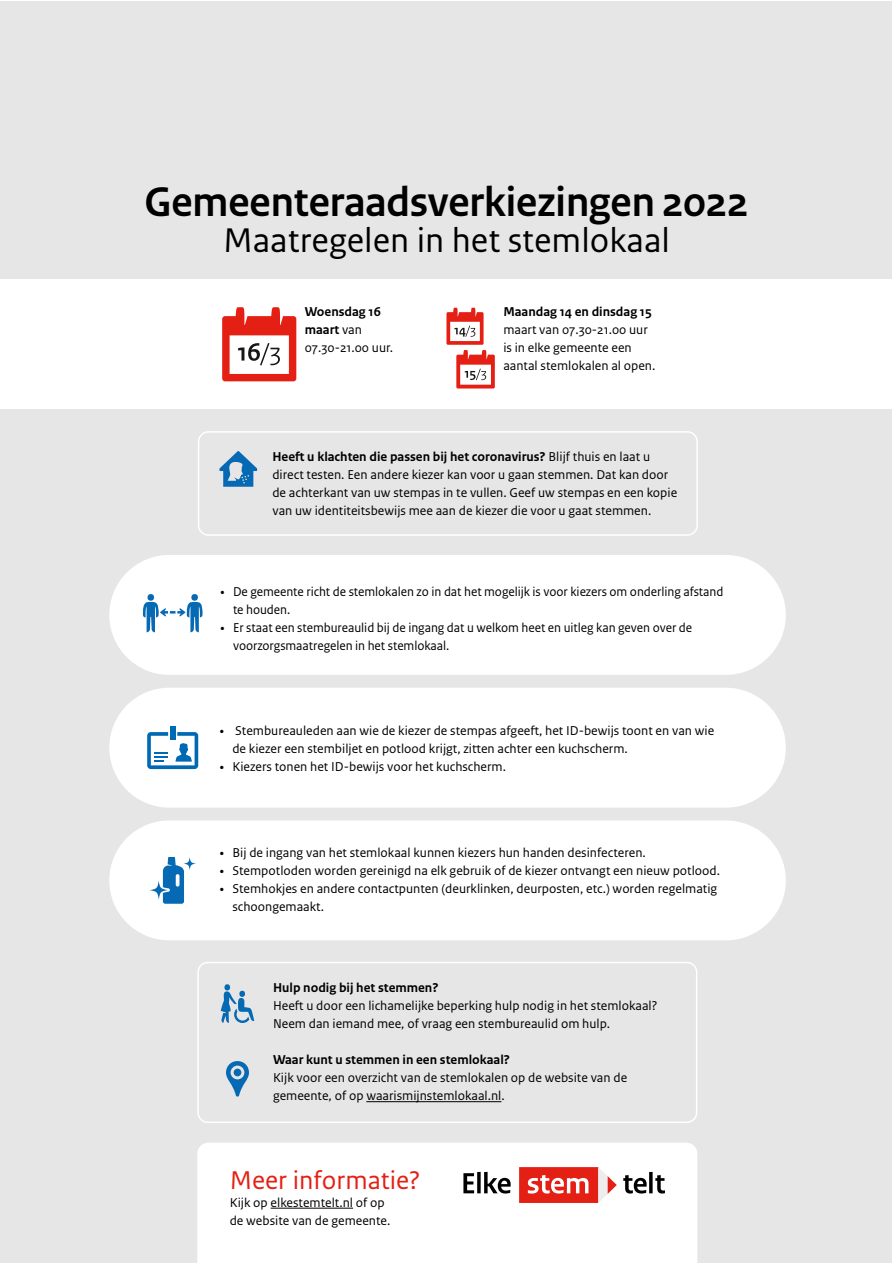
<style>
.page{position:relative;width:893px;height:1263px;background:#fff}
.page>*{position:absolute;margin:0;border:0;box-sizing:border-box;transform-origin:0 0}
.H1_RO_Titel{font:700 43.5px "Rijksoverheid Sans Heading";color:#000}
.P_RO_Subtitel{font:36px "Rijksoverheid Sans Text";color:#000}
.t1{font:27px "Rijksoverheid Sans Text";color:#e41f13}
.P_RO_Broodtekst_Sans{font:13.5px/18px "Rijksoverheid Sans Text";color:#000}
.P_RO_Broodtekst_Sans-2{font:700 13.5px "Rijksoverheid Sans Text";color:#000}
.s1{font-weight:400}
.s2{font-family:"Rijksoverheid Serif"}
</style>
<div class="page">
<div style="left:1px;top:1px;width:891px;height:1261px;background:#e6e6e6"></div>
<div style="left:0;top:280px;width:893px;height:129px;background:#fff"></div>
<div style="left:109px;top:555px;width:677px;height:120px;background:#fff;border-radius:60px"></div>
<div style="left:109px;top:688px;width:677px;height:120px;background:#fff;border-radius:60px"></div>
<div style="left:109px;top:820px;width:677px;height:120px;background:#fff;border-radius:60px"></div>
<hr style="left:366px;top:1101px;width:135px;height:1px;background:#000">
<div style="left:197px;top:1143px;width:500px;height:119px;background:#fff"></div>
<svg style="left:222px;top:307px;width:74px;height:74px"></svg>
<svg style="left:219px;top:451px;width:38px;height:36px"></svg>
<svg style="left:446px;top:308px;width:49px;height:80px"></svg>
<div style="left:198px;top:431px;width:500px;height:105px;border:2px solid #fff;border-radius:10px"></div>
<div style="left:197px;top:962px;width:500px;height:161px;border:2px solid #fff;border-radius:10px"></div>
<svg style="left:149px;top:880px;width:19px;height:20px"></svg>
<svg style="left:163px;top:857px;width:21px;height:47px"></svg>
<svg style="left:183px;top:857px;width:13px;height:13px"></svg>
<div style="left:148px;top:594px;width:6px;height:7px;background:#0669b3;border-radius:50%"></div>
<div style="left:191px;top:594px;width:7px;height:7px;background:#0669b3;border-radius:50%"></div>
<svg style="left:143px;top:602px;width:60px;height:30px"></svg>
<svg style="left:221px;top:984px;width:33px;height:39px"></svg>
<svg style="left:226px;top:1061px;width:23px;height:35px"></svg>
<div style="left:234px;top:1069px;width:7px;height:7px;background:#0669b3;border-radius:50%"></div>
<div style="left:170px;top:726px;width:5px;height:14px;background:#0069b3"></div>
<svg style="left:147px;top:732px;width:51px;height:37px"></svg>
<hr style="left:271px;top:1208px;width:82px;height:1px;background:#000">
<div style="left:519px;top:1167px;width:79px;height:36px;background:#e41f13"></div>
<svg style="left:598px;top:1167px;width:19px;height:36px"></svg>
<svg style="left:528px;top:1175px;width:60px;height:18px"></svg>
<svg style="left:463px;top:1173px;width:11px;height:20px"></svg>
<svg style="left:477px;top:1172px;width:4px;height:21px"></svg>
<svg style="left:484px;top:1172px;width:27px;height:21px"></svg>
<svg style="left:623px;top:1175px;width:24px;height:18px"></svg>
<svg style="left:649px;top:1172px;width:4px;height:21px"></svg>
<svg style="left:655px;top:1175px;width:10px;height:18px"></svg>
<h1 class="H1_RO_Titel" style="left:144px;top:177px;width:606px">Gemeenteraadsverkiezingen 2022</h1>
<p class="P_RO_Subtitel" style="left:223px;top:220px;width:448px">Maatregelen in het stemlokaal</p>
<p class="P_RO_Broodtekst_Sans-2" style="left:305px;top:304px;width:77px">Woensdag 16</p>
<p class="P_RO_Broodtekst_Sans-2" style="left:305px;top:322px;width:59px">maart <span class="s1">van</span></p>
<p class="P_RO_Broodtekst_Sans" style="left:305px;top:339px;width:90px">07.30-21.00 uur.</p>
<p class="P_RO_Broodtekst_Sans-2" style="left:503px;top:304px;width:150px">Maandag 14 en dinsdag 15</p>
<p class="P_RO_Broodtekst_Sans" style="left:503px;top:321px;width:146px">maart van 07.30-21.00 uur</p>
<p class="P_RO_Broodtekst_Sans" style="left:503px;top:339px;width:130px">is in elke gemeente een</p>
<p class="P_RO_Broodtekst_Sans" style="left:503px;top:357px;width:154px">aantal stemlokalen al open.</p>
<p class="P_RO_Broodtekst_Sans-2" style="left:272px;top:449px;width:379px">Heeft u klachten die passen bij het coronavirus? <span class="s1">Blijf thuis en laat u</span></p>
<p class="P_RO_Broodtekst_Sans" style="left:272px;top:466px;width:397px">direct testen. Een andere kiezer kan voor u gaan stemmen. Dat kan door</p>
<p class="P_RO_Broodtekst_Sans" style="left:272px;top:484px;width:406px">de achterkant van uw stempas in te vullen. Geef uw stempas en een kopie van uw identiteitsbewijs mee aan de kiezer die voor u gaat stemmen.</p>
<p class="P_RO_Broodtekst_Sans" style="left:233px;top:583px;width:492px;text-indent:-13px"><span class="s2">•</span> De gemeente richt de stemlokalen zo in dat het mogelijk is voor kiezers om onderling afstand te houden.</p>
<p class="P_RO_Broodtekst_Sans" style="left:233px;top:619px;width:461px;text-indent:-13px"><span class="s2">•</span> Er staat een stembureaulid bij de ingang dat u welkom heet en uitleg kan geven over de voorzorgsmaatregelen in het stemlokaal.</p>
<p class="P_RO_Broodtekst_Sans" style="left:232px;top:722px;width:483px;text-indent:-13px"><span class="s2">•</span> Stembureauleden aan wie de kiezer de stempas afgeeft, het ID-bewijs toont en van wie de kiezer een stembiljet en potlood krijgt, zitten achter een kuchscherm.</p>
<p class="P_RO_Broodtekst_Sans" style="left:220px;top:758px;width:288px"><span class="s2">•</span> Kiezers tonen het ID-bewijs voor het kuchscherm.</p>
<p class="P_RO_Broodtekst_Sans" style="left:220px;top:844px;width:428px"><span class="s2">•</span> Bij de ingang van het stemlokaal kunnen kiezers hun handen desinfecteren.</p>
<p class="P_RO_Broodtekst_Sans" style="left:220px;top:862px;width:502px"><span class="s2">•</span> Stempotloden worden gereinigd na elk gebruik of de kiezer ontvangt een nieuw potlood.</p>
<p class="P_RO_Broodtekst_Sans" style="left:232px;top:880px;width:486px;text-indent:-13px"><span class="s2">•</span> Stemhokjes en andere contactpunten (deurklinken, deurposten, etc.) worden regelmatig schoongemaakt.</p>
<p class="P_RO_Broodtekst_Sans-2" style="left:273px;top:980px;width:167px">Hulp nodig bij het stemmen?</p>
<p class="P_RO_Broodtekst_Sans" style="left:273px;top:997px;width:386px">Heeft u door een lichamelijke beperking hulp nodig in het stemlokaal?<br>Neem dan iemand mee, of vraag een stembureaulid om hulp.</p>
<p class="P_RO_Broodtekst_Sans-2" style="left:273px;top:1052px;width:239px">Waar kunt u stemmen in een stemlokaal?</p>
<p class="P_RO_Broodtekst_Sans" style="left:273px;top:1069px;width:356px">Kijk voor een overzicht van de stemlokalen op de website van de gemeente, of op waarismijnstemlokaal.nl.</p>
<h3 class="t1" style="left:230px;top:1164px;width:192px">Meer informatie?</h3>
<p class="P_RO_Broodtekst_Sans" style="left:230px;top:1193px;width:162px">Kijk op elkestemtelt.nl of op de website van de gemeente.</p>
</div>
